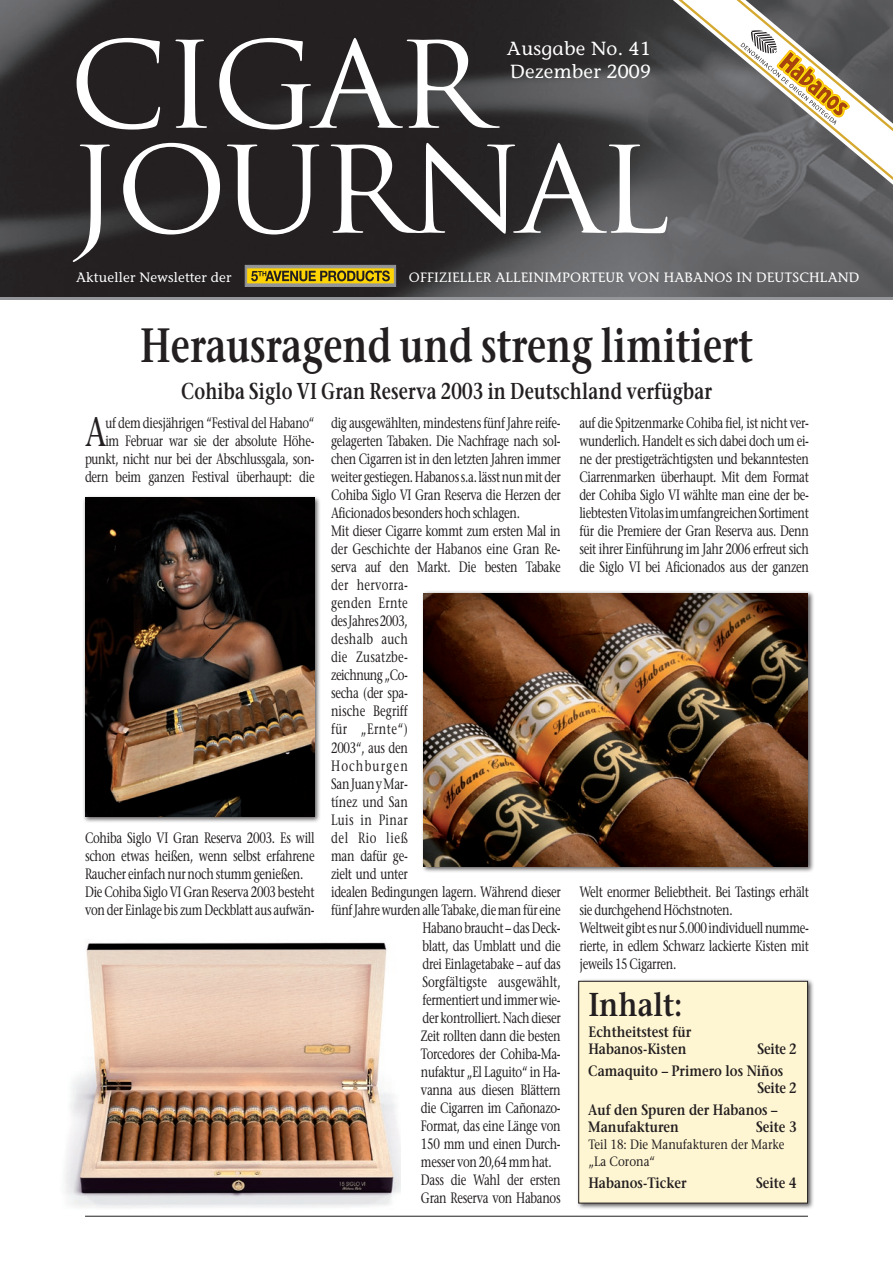
<style>
.page{position:relative;width:893px;height:1263px;background:#fff}
.page>*{position:absolute;margin:0;border:0;box-sizing:border-box;transform-origin:0 0}
.t1{font:116.85px/105px "Trajan";letter-spacing:-.04em;color:#fff;scale:1.05 1}
.t2{font:600 48px "Stone Serif";color:#231f20;scale:.77 1}
.t3{font:40.65px "Stone Serif";color:#231f20;scale:.76 1}
.t4{font:600 33px "Stone Serif";color:#231f20;scale:.85 1}
.t5{font:600 22.95px "Stone Serif";letter-spacing:.01em;color:#231f20;scale:.77 1}
.t6{font:19.05px/23.2px "Stone Informal";letter-spacing:.015em;color:#fff}
.t7{font:15px/18px "Stone Serif";letter-spacing:-.025em;color:#231f20;scale:.76 1}
.t8{font:600 15px/21.5px "Stone Serif";color:#231f20;scale:.85 1}
.t9{font:15px "Stone Serif";color:#231f20;scale:.76 1}
.t10{font:15px "Stone Serif";letter-spacing:.02em;color:#231f20;scale:.76 1}
.t11{font:15px "Stone Serif";letter-spacing:.04em;color:#231f20;scale:.76 1}
.t12{font:15px "Stone Serif";letter-spacing:.03em;color:#231f20;scale:.76 1}
.t13{font:15px "Stone Serif";letter-spacing:.105em;color:#231f20;scale:.76 1}
.t14{font:15px "Stone Serif";letter-spacing:.05em;color:#231f20;scale:.76 1}
.t15{font:13.5px "Stone Informal";letter-spacing:.015em;color:#fff}
.t16{font:13.5px/17.2px "Stone Serif";color:#231f20;scale:.85 1}
</style>
<div class="page">
<div style="left:82px;top:495px;width:245px;height:334px;background:#231f20;opacity:.75"></div>
<img style="left:85px;top:497px;width:229px;height:319px">
<hr style="left:85px;top:1216px;width:723px;height:1px;background:#231f20">
<img style="left:0;top:0;width:893px;height:298px">
<svg style="left:245px;top:265px;width:151px;height:21px;background:#ac9736"></svg>
<hr style="left:0;top:298px;width:893px;height:2px;background:#939598">
<div style="left:576px;top:978px;width:244px;height:238px;background:#231f20;opacity:.75"></div>
<div style="left:578px;top:981px;width:230px;height:222px;background:#fef5d2;border:1px solid #231f20"></div>
<svg style="left:659px;top:0;width:234px;height:201px;background:#555558"></svg>
<svg style="left:665px;top:0;width:228px;height:196px"></svg>
<img style="left:65px;top:942px;width:336px;height:266px">
<div style="left:421px;top:591px;width:400px;height:288px;background:#231f20;opacity:.75"></div>
<img style="left:423px;top:593px;width:385px;height:273px">
<h1 class="t1" style="left:69px;top:33px;width:575px">CIGAR<br>JOURNAL</h1>
<p class="t6" style="left:507px;top:37px;width:145px">AUSGABE NO. 41<br>DEZEMBER 2009</p>
<p class="t15" style="left:76px;top:269px;width:157px">AKTUELLER NEWSLETTER DER</p>
<p class="t15" style="left:409px;top:269px;width:296px">OFFIZIELLER ALLEINIMPORTEUR VON HABANO</p>
<p class="t15" style="left:726px;top:269px;width:114px">S IN DEUTSCHLAND</p>
<h2 class="t2" style="left:140px;top:315px;width:797px">Herausragend und streng limitiert</h2>
<h3 class="t5" style="left:181px;top:377px;width:691px">Cohiba Siglo VI Gran Reserva 2003 in Deutschland verfügbar</h3>
<p class="t7" style="left:85px;top:414px;width:304px;text-align:right">uf dem diesjährigen “Festival del Habano“<br>im Februar war sie der absolute Höhe&shy;punkt, nicht nur bei der Abschlussgala, son&shy;dern beim ganzen Festival überhaupt: die</p>
<h3 class="t3" style="left:85px;top:407px;width:29px">A</h3>
<p class="t7" style="left:85px;top:828px;width:304px">Cohiba Siglo VI Gran Reserva 2003. Es will schon etwas heißen, wenn selbst erfahrene Raucher einfach nur noch stumm genießen.<br>Die Cohiba Siglo VI Gran Reserva 2003 besteht von der Einlage bis zum Deckblatt aus aufwän-</p>
<p class="t7" style="left:331px;top:414px;width:304px">dig ausgewählten, mindestens fünf Jahre reife-</p>
<p class="t7" style="left:331px;top:432px;width:304px">gelagerten Tabaken. Die Nachfrage nach sol-</p>
<p class="t7" style="left:331px;top:450px;width:304px">chen Cigarren ist in den letzten Jahren immer</p>
<p class="t7" style="left:331px;top:468px;width:304px">weiter gestiegen. Habanos s.a. lässt nun mit der</p>
<p class="t7" style="left:331px;top:486px;width:304px">Cohiba Siglo VI Gran Reserva die Herzen der</p>
<p class="t7" style="left:331px;top:504px;width:250px">Aficionados besonders hoch schlagen.</p>
<p class="t7" style="left:331px;top:522px;width:304px">Mit dieser Cigarre kommt zum ersten Mal in</p>
<p class="t7" style="left:331px;top:540px;width:304px">der Geschichte der Habanos eine Gran Re-</p>
<p class="t7" style="left:331px;top:558px;width:304px">serva auf den Markt. Die besten Tabake</p>
<p class="t10" style="left:331px;top:576px;width:102px">der hervorra-</p>
<p class="t10" style="left:331px;top:594px;width:102px">genden Ernte</p>
<p class="t7" style="left:331px;top:612px;width:102px">des Jahres 2003,</p>
<p class="t10" style="left:331px;top:630px;width:102px">deshalb auch</p>
<p class="t10" style="left:331px;top:648px;width:102px">die Zusatzbe-</p>
<p class="t7" style="left:331px;top:666px;width:102px">zeichnung „Co-</p>
<p class="t7" style="left:331px;top:684px;width:102px">secha (der spa-</p>
<p class="t9" style="left:331px;top:702px;width:102px">nische Begriff</p>
<p class="t11" style="left:331px;top:720px;width:102px">für „Ernte“)</p>
<p class="t7" style="left:331px;top:738px;width:102px">2003“, aus den</p>
<p class="t13" style="left:331px;top:756px;width:102px">Hochburgen</p>
<p class="t7" style="left:331px;top:774px;width:103px">San Juan y Mar-</p>
<p class="t9" style="left:331px;top:792px;width:102px">tínez und San</p>
<p class="t12" style="left:331px;top:810px;width:102px">Luis in Pinar</p>
<p class="t14" style="left:331px;top:828px;width:102px">del Rio ließ</p>
<p class="t7" style="left:331px;top:846px;width:102px">man dafür ge-</p>
<p class="t7" style="left:331px;top:864px;width:102px">zielt und unter</p>
<p class="t7" style="left:331px;top:882px;width:304px">idealen Bedingungen lagern. Während dieser</p>
<p class="t7" style="left:331px;top:900px;width:304px">fünf Jahre wurden alle Tabake, die man für eine</p>
<p class="t7" style="left:422px;top:918px;width:183px">Habano braucht – das Deck-</p>
<p class="t7" style="left:422px;top:936px;width:183px">blatt, das Umblatt und die</p>
<p class="t7" style="left:422px;top:954px;width:183px">drei Einlagetabake – auf das</p>
<p class="t9" style="left:422px;top:972px;width:183px">Sorgfältigste ausgewählt,</p>
<p class="t7" style="left:422px;top:990px;width:183px">fermentiert und immer wie-</p>
<p class="t7" style="left:422px;top:1008px;width:183px">der kontrolliert. Nach dieser</p>
<p class="t7" style="left:421px;top:1026px;width:185px">Zeit rollten dann die besten</p>
<p class="t7" style="left:421px;top:1044px;width:185px">Torcedores der Cohiba-Ma-</p>
<p class="t7" style="left:421px;top:1062px;width:185px">nufaktur „El Laguito“ in Ha-</p>
<p class="t7" style="left:421px;top:1080px;width:185px">vanna aus diesen Blättern</p>
<p class="t7" style="left:421px;top:1098px;width:185px">die Cigarren im Cañonazo-</p>
<p class="t7" style="left:421px;top:1116px;width:185px">Format, das eine Länge von</p>
<p class="t7" style="left:421px;top:1134px;width:185px">150 mm und einen Durch-</p>
<p class="t7" style="left:421px;top:1152px;width:174px">messer von 20,64 mm hat.</p>
<p class="t7" style="left:421px;top:1170px;width:185px">Dass die Wahl der ersten</p>
<p class="t7" style="left:421px;top:1188px;width:185px">Gran Reserva von Habanos</p>
<p class="t7" style="left:579px;top:414px;width:304px;text-align:justify">auf die Spitzenmarke Cohiba fiel, ist nicht ver&shy;wunderlich. Handelt es sich dabei doch um ei&shy;ne der prestigeträchtigsten und bekanntesten Ciarrenmarken überhaupt. Mit dem Format der Cohiba Siglo VI wählte man eine der be&shy;liebtesten Vitolas im umfangreichen Sortiment für die Premiere der Gran Reserva aus. Denn seit ihrer Einführung im Jahr 2006 erfreut sich die Siglo VI bei Aficionados aus der ganzen</p>
<p class="t7" style="left:579px;top:882px;width:304px">Welt enormer Beliebtheit. Bei Tastings erhält sie durchgehend Höchstnoten.<br>Weltweit gibt es nur 5.000 individuell numme&shy;rierte, in edlem Schwarz lackierte Kisten mit jeweils 15 Cigarren.</p>
<h3 class="t4" style="left:588px;top:984px;width:112px">Inhalt:</h3>
<p class="t8" style="left:588px;top:1023px;width:122px;line-height:17.2px">Echtheitstest für<br>Habanos-Kisten</p>
<p class="t8" style="left:588px;top:1038px;width:247px;text-indent:169px">Seite 2<br>Camaquito – Primero los Niños</p>
<p class="t8" style="left:588px;top:1077px;width:247px;text-indent:169px">Seite 2<br>Auf den Spuren der Habanos –</p>
<p class="t8" style="left:588px;top:1116px;width:108px">Manufakturen</p>
<p class="t8" style="left:756px;top:1116px;width:49px">Seite 3</p>
<p class="t16" style="left:588px;top:1136px;width:232px">Teil 18: Die Manufakturen der Marke „La Corona“</p>
<p class="t8" style="left:588px;top:1172px;width:117px">Habanos-Ticker</p>
<p class="t8" style="left:756px;top:1172px;width:49px">Seite 4</p>
</div>
